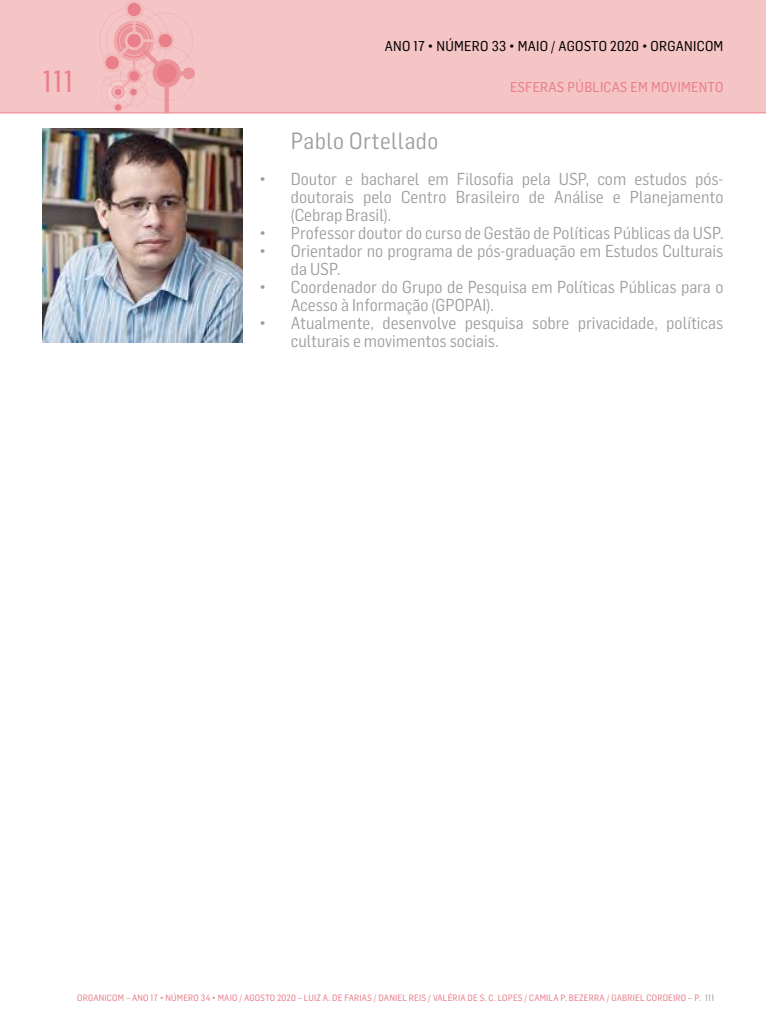
<style>
.page{position:relative;width:766px;height:1021px;background:#fff}
.page>*{position:absolute;margin:0;border:0;box-sizing:border-box;transform-origin:0 0}
.t1{font:30px "Flama Semicondensed Basic";color:#e97f89}
.t2{font:23px "Flama Semicondensed";letter-spacing:.02em;color:#9d9d9c}
.t3{font:17px/18px "Flama Semicondensed";color:#9d9d9c}
.t4{font:14px "Flama Semicondensed Basic";letter-spacing:.02em;color:#000}
.t5{font:14px "Flama Semicondensed Basic";letter-spacing:.02em;color:#e97f89}
.t6{font:9px "Flama Semicondensed Basic";letter-spacing:.02em;color:#e97f89}
.s1{color:#9d9d9c}
</style>
<div class="page">
<div style="left:0;top:0;width:765px;height:113px;background:#f5c4c5"></div>
<svg style="left:99px;top:0;width:96px;height:113px;background:#f2b4b7"></svg>
<img style="left:43px;top:128px;width:199px;height:214px">
<h1 class="t1" style="left:43px;top:62px;width:33px">111</h1>
<p class="t4" style="left:384px;top:37px;width:340px">ANO 17 • NÚMERO 33 • MAIO / AGOSTO 2020 • ORGANICOM</p>
<p class="t5" style="left:510px;top:78px;width:215px">ESFERAS PÚBLICAS EM MOVIMENTO</p>
<h2 class="t2" style="left:291px;top:127px;width:149px">Pablo Ortellado</h2>
<p class="t3" style="left:291px;top:169px;width:434px;text-align:justify;text-indent:-31px">• Doutor e bacharel em Filosofia pela USP, com estudos pós&shy;doutorais pelo Centro Brasileiro de Análise e Planejamento (Cebrap Brasil).</p>
<p class="t3" style="left:259px;top:223px;width:465px">• Professor doutor do curso de Gestão de Políticas Públicas da USP.</p>
<p class="t3" style="left:291px;top:241px;width:434px;text-indent:-31px">• Orientador no programa de pós-graduação em Estudos Culturais da USP.</p>
<p class="t3" style="left:291px;top:277px;width:434px;text-indent:-31px">• Coordenador do Grupo de Pesquisa em Políticas Públicas para o<br>Acesso à Informação (GPOPAI).</p>
<p class="t3" style="left:291px;top:313px;width:434px;text-indent:-31px">• Atualmente, desenvolve pesquisa sobre privacidade, políticas culturais e movimentos sociais.</p>
<p class="t6" style="left:77px;top:992px;width:638px">ORGANICOM – ANO 17 • NÚMERO 34 • MAIO / AGOSTO 2020 – LUIZ A. DE FARIAS / DANIEL REIS / VALÉRIA DE S. C. LOPES / CAMILA P. BEZERRA / GABRIEL CORDEIRO – P. <span class="s1">111</span></p>
</div>
